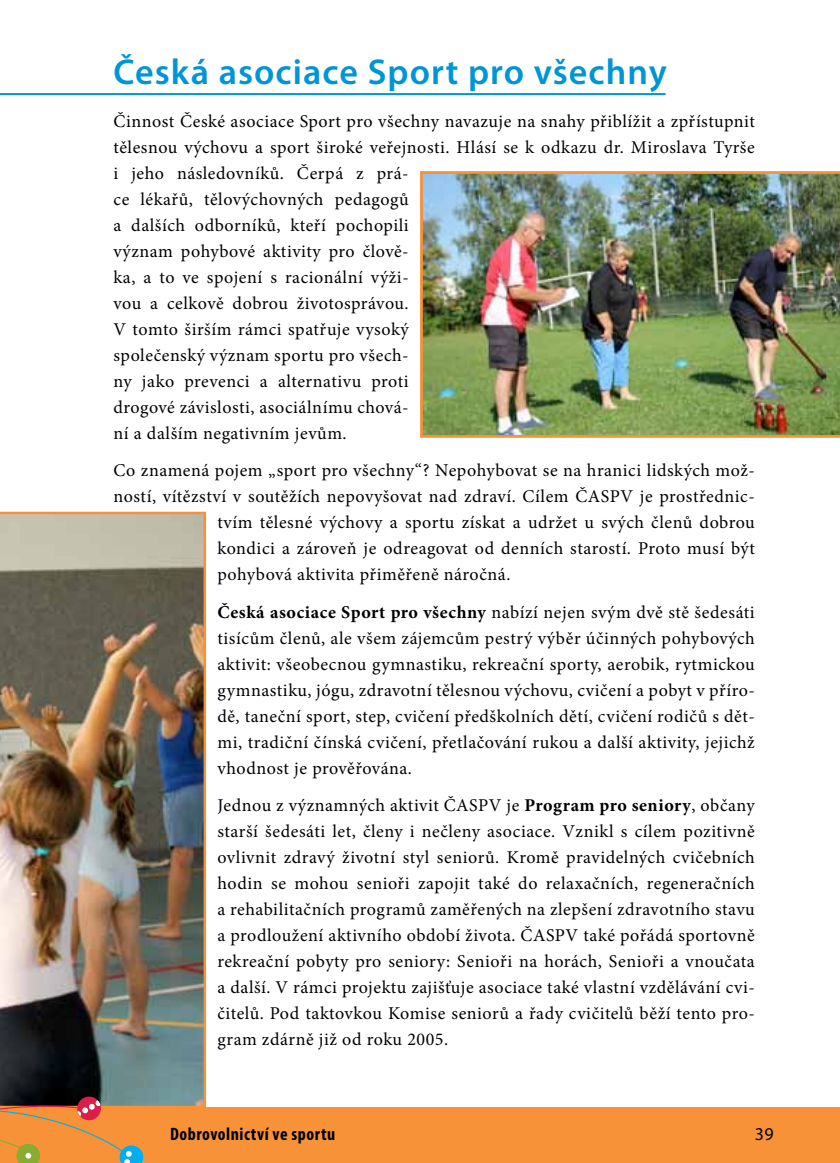
<style>
.page{position:relative;width:840px;height:1163px;background:#fff}
.page>*{position:absolute;margin:0;border:0;box-sizing:border-box;transform-origin:0 0}
.t1{font:600 36px "Myriad Pro";letter-spacing:.03em;color:#0095d6}
.t2{font:18px/26px "Minion Pro";letter-spacing:.03em;color:#000;text-align:justify}
.t3{font:700 condensed 18px "Myriad Pro";letter-spacing:.03em;color:#000}
.t4{font:18px "Myriad Pro";color:#000}
.s1{font-weight:700}
</style>
<div class="page">
<div style="left:0;top:1107px;width:839px;height:55px;background:#f79239"></div>
<img style="left:0;top:511px;width:206px;height:596px">
<svg style="left:0;top:1077px;width:143px;height:85px"></svg>
<hr style="left:0;top:93px;width:665px;height:2px;background:#0095d6">
<img style="left:420px;top:171px;width:419px;height:266px">
<h1 class="t1" style="left:113px;top:49px;width:554px">Česká asociace Sport pro všechny</h1>
<p class="t2" style="left:113px;top:108px;width:642px;text-align:left">Činnost České asociace Sport pro všechny navazuje na snahy přiblížit a zpřístupnit tělesnou výchovu a sport široké veřejnosti. Hlásí se k odkazu dr. Miroslava Tyrše i jeho následovníků. Čerpá z prá-<br>ce lékařů, tělovýchovných pedagogů<br>a dalších odborníků, kteří pochopili<br>význam pohybové aktivity pro člově-<br>ka, a to ve spojení s racionální výži-<br>vou a celkově dobrou životosprávou.<br>V tomto širším rámci spatřuje vysoký<br>společenský význam sportu pro všech-<br>ny jako prevenci a alternativu proti<br>drogové závislosti, asociálnímu chová-<br>ní a dalším negativním jevům.</p>
<p class="t2" style="left:113px;top:457px;width:642px">Co znamená pojem „sport pro všechny“? Nepohybovat se na hranici lidských mož-</p>
<p class="t2" style="left:113px;top:483px;width:642px">ností, vítězství v soutěžích nepovyšovat nad zdraví. Cílem ČASPV je prostřednic-</p>
<p class="t2" style="left:217px;top:509px;width:538px">tvím tělesné výchovy a sportu získat a udržet u svých členů dobrou</p>
<p class="t2" style="left:217px;top:535px;width:538px">kondici a zároveň je odreagovat od denních starostí. Proto musí být</p>
<p class="t2" style="left:217px;top:561px;width:294px">pohybová aktivita přiměřeně náročná.</p>
<p class="t2" style="left:217px;top:599px;width:538px"><span class="s1">Česká asociace Sport pro všechny</span> nabízí nejen svým dvě stě šedesáti tisícům členů, ale všem zájemcům pestrý výběr účinných pohybových aktivit: všeobecnou gymnastiku, rekreační sporty, aerobik, rytmickou gymnastiku, jógu, zdravotní tělesnou výchovu, cvičení a pobyt v příro&shy;dě, taneční sport, step, cvičení předškolních dětí, cvičení rodičů s dět&shy;mi, tradiční čínská cvičení, přetlačování rukou a další aktivity, jejichž vhodnost je prověřována.</p>
<p class="t2" style="left:217px;top:792px;width:538px">Jednou z významných aktivit ČASPV je <span class="s1">Program pro seniory</span>, občany starší šedesáti let, členy i nečleny asociace. Vznikl s cílem pozitivně ovlivnit zdravý životní styl seniorů. Kromě pravidelných cvičebních hodin se mohou senioři zapojit také do relaxačních, regeneračních a rehabilitačních programů zaměřených na zlepšení zdravotního stavu a prodloužení aktivního období života. ČASPV také pořádá sportovně rekreační pobyty pro seniory: Senioři na horách, Senioři a vnoučata a další. V rámci projektu zajišťuje asociace také vlastní vzdělávání cvi&shy;čitelů. Pod taktovkou Komise seniorů a řady cvičitelů běží tento pro&shy;gram zdárně již od roku 2005.</p>
<p class="t3" style="left:170px;top:1122px;width:166px">Dobrovolnictví ve sportu</p>
<p class="t4" style="left:754px;top:1122px;width:21px">39</p>
</div>
